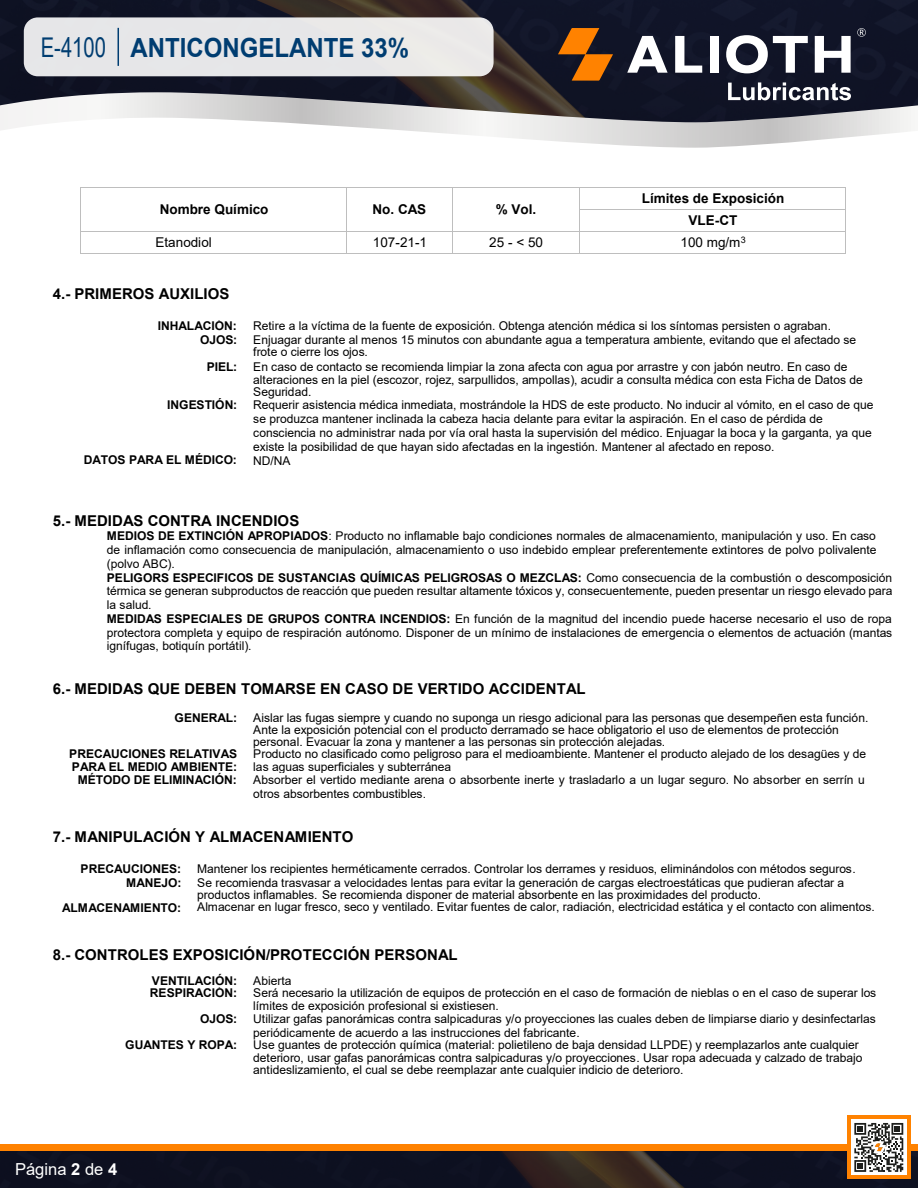
<style>
.page{position:relative;width:918px;height:1188px;background:#fff}
.page>*{position:absolute;margin:0;border:0;box-sizing:border-box;transform-origin:0 0}
.t1{font:700 26.4px "Arial";color:#003d71;scale:.91 1}
.t2{font:16.5px "Arial";color:#fff}
.t3{font:700 15px "Arial";color:#000}
.t4{font:700 13.5px/21.8px "Arial";color:#000;text-align:center}
.t5{font:13.5px "Arial";color:#000}
.t6{font:12px/13.8px "Arial";letter-spacing:-.005em;color:#000}
.t7{font:700 12px/12.5px "Arial";color:#000}
.s1{font-family:"Arial Narrow";font-weight:400;font-size:27.15px}
.s2{font-weight:700}
</style>
<div class="page">
<img style="left:0;top:1151px;width:918px;height:37px">
<div style="left:0;top:1144px;width:918px;height:7px;background:#ff8200"></div>
<div style="left:847px;top:1116px;width:64px;height:63px;background:#ff8200"></div>
<div style="left:851px;top:1120px;width:56px;height:55px;background:#fff"></div>
<svg style="left:854px;top:1123px;width:49px;height:49px"></svg>
<img style="left:0;top:0;width:918px;height:92px">
<div style="left:24px;top:17px;width:470px;height:59px;background:#e6e6e8;border-radius:14px"></div>
<svg style="left:558px;top:28px;width:55px;height:53px;background:#874a13"></svg>
<svg style="left:627px;top:36px;width:41px;height:37px"></svg>
<svg style="left:675px;top:36px;width:27px;height:37px"></svg>
<div style="left:710px;top:36px;width:9px;height:37px;background:#fff"></div>
<svg style="left:726px;top:35px;width:82px;height:38px"></svg>
<svg style="left:815px;top:36px;width:36px;height:37px"></svg>
<svg style="left:728px;top:82px;width:123px;height:10px"></svg>
<svg style="left:857px;top:28px;width:9px;height:9px"></svg>
<svg style="left:0;top:92px;width:918px;height:56px"></svg>
<hr style="left:118px;top:28px;width:1px;height:38px;background:#003d71">
<hr style="left:81px;top:187px;width:265px;height:1px;background:#bebebe">
<hr style="left:347px;top:187px;width:105px;height:1px;background:#bebebe">
<hr style="left:453px;top:187px;width:127px;height:1px;background:#bebebe">
<hr style="left:580px;top:187px;width:266px;height:1px;background:#bebebe">
<hr style="left:580px;top:209px;width:266px;height:1px;background:#bebebe">
<hr style="left:81px;top:231px;width:265px;height:1px;background:#bebebe">
<hr style="left:347px;top:231px;width:105px;height:1px;background:#bebebe">
<hr style="left:453px;top:231px;width:127px;height:1px;background:#bebebe">
<hr style="left:580px;top:231px;width:266px;height:1px;background:#bebebe">
<svg style="left:80px;top:187px;width:1px;height:67px"></svg>
<hr style="left:81px;top:253px;width:265px;height:1px;background:#bebebe">
<svg style="left:346px;top:187px;width:1px;height:67px"></svg>
<hr style="left:347px;top:253px;width:105px;height:1px;background:#bebebe">
<svg style="left:452px;top:187px;width:1px;height:67px"></svg>
<hr style="left:453px;top:253px;width:127px;height:1px;background:#bebebe">
<hr style="left:580px;top:253px;width:266px;height:1px;background:#bebebe">
<h1 class="t1" style="left:41px;top:29px;width:406px"><span class="s1">E-4100</span> ANTICONGELANTE 33%</h1>
<p class="t4" style="left:160px;top:199px;width:110px">Nombre Químico</p>
<p class="t4" style="left:372px;top:199px;width:55px">No. CAS</p>
<p class="t4" style="left:496px;top:199px;width:42px">% Vol.</p>
<p class="t4" style="left:642px;top:188px;width:144px">Límites de Exposición<br>VLE-CT</p>
<p class="t5" style="left:156px;top:233px;width:58px">Etanodiol</p>
<p class="t5" style="left:373px;top:233px;width:56px">107-21-1</p>
<p class="t5" style="left:489px;top:233px;width:55px">25-&lt;50</p>
<p class="t5" style="left:680px;top:233px;width:67px">100 mg/m<sup>3</sup></p>
<p class="t3" style="left:53px;top:283px;width:178px">4.- PRIMEROS AUXILIOS</p>
<p class="t7" style="left:158px;top:320px;width:81px">INHALACIÓN:</p>
<p class="t6" style="left:253px;top:319px;width:579px">Retire a la víctima de la fuente de exposición. Obtenga atención médica si los síntomas persisten o agraban.</p>
<p class="t7" style="left:200px;top:334px;width:39px">OJOS:</p>
<p class="t6" style="left:253px;top:333px;width:605px;line-height:12.5px">Enjuagar durante al menos 15 minutos con abundante agua a temperatura ambiente, evitando que el afectado se frote o cierre los ojos.</p>
<p class="t7" style="left:207px;top:361px;width:32px">PIEL:</p>
<p class="t6" style="left:253px;top:361px;width:611px;line-height:12.3px">En caso de contacto se recomienda limpiar la zona afecta con agua por arrastre y con jabón neutro. En caso de alteraciones en la piel (escozor, rojez, sarpullidos, ampollas), acudir a consulta médica con esta Ficha de Datos de<br>Seguridad.</p>
<p class="t7" style="left:167px;top:399px;width:72px">INGESTIÓN:</p>
<p class="t6" style="left:253px;top:398px;width:622px">Requerir asistencia médica inmediata, mostrándole la HDS de este producto. No inducir al vómito, en el caso de que se produzca mantener inclinada la cabeza hacia delante para evitar la aspiración. En el caso de pérdida de consciencia no administrar nada por vía oral hasta la supervisión del médico. Enjuagar la boca y la garganta, ya que existe la posibilidad de que hayan sido afectadas en la ingestión. Mantener al afectado en reposo.</p>
<p class="t7" style="left:84px;top:454px;width:155px">DATOS PARA EL MÉDICO:</p>
<p class="t6" style="left:253px;top:454px;width:39px">ND/NA</p>
<p class="t3" style="left:53px;top:510px;width:248px">5.- MEDIDAS CONTRA INCENDIOS</p>
<p class="t6" style="left:107px;top:529px;width:787px"><span class="s2">MEDIOS DE EXTINCIÓN APROPIADOS</span>: Producto no inflamable bajo condiciones normales de almacenamiento, manipulación y uso. En caso<br>de inflamación como consecuencia de manipulación, almacenamiento o uso indebido emplear preferentemente extintores de polvo polivalente (polvo ABC).<br><span class="s2">PELIGORS ESPECIFICOS DE SUSTANCIAS QUÍMICAS PELIGROSAS O MEZCLAS:</span> Como consecuencia de la combustión o descomposición térmica se generan subproductos de reacción que pueden resultar altamente tóxicos y, consecuentemente, pueden presentar un riesgo elevado para la salud.<br><span class="s2">MEDIDAS ESPECIALES DE GRUPOS CONTRA INCENDIOS:</span> En función de la magnitud del incendio puede hacerse necesario el uso de ropa protectora completa y equipo de respiración autónomo. Disponer de un mínimo de instalaciones de emergencia o elementos de actuación (mantas ignífugas, botiquín portátil).</p>
<p class="t3" style="left:53px;top:679px;width:534px">6.- MEDIDAS QUE DEBEN TOMARSE EN CASO DE VERTIDO ACCIDENTAL</p>
<p class="t7" style="left:175px;top:712px;width:64px">GENERAL:</p>
<p class="t6" style="left:253px;top:712px;width:617px;line-height:12px">Aislar las fugas siempre y cuando no suponga un riesgo adicional para las personas que desempeñen esta función.<br>Ante la exposición potencial con el producto derramado se hace obligatorio el uso de elementos de protección personal. Evacuar la zona y mantener a las personas sin protección alejadas.</p>
<p class="t7" style="left:69px;top:748px;width:170px">PRECAUCIONES RELATIVAS<br>PARA EL MEDIO AMBIENTE:</p>
<p class="t6" style="left:253px;top:748px;width:614px;line-height:12.5px">Producto no clasificado como peligroso para el medioambiente. Mantener el producto alejado de los desagües y de las aguas superficiales y subterránea</p>
<p class="t7" style="left:78px;top:773px;width:161px">MÉTODO DE ELIMINACIÓN:</p>
<p class="t6" style="left:253px;top:773px;width:613px">Absorber el vertido mediante arena o absorbente inerte y trasladarlo a un lugar seguro. No absorber en serrín u otros absorbentes combustibles.</p>
<p class="t3" style="left:53px;top:826px;width:302px">7.- MANIPULACIÓN Y ALMACENAMIENTO</p>
<p class="t7" style="left:81px;top:863px;width:102px">PRECAUCIONES:</p>
<p class="t6" style="left:197px;top:862px;width:660px">Mantener los recipientes herméticamente cerrados. Controlar los derrames y residuos, eliminándolos con métodos seguros.</p>
<p class="t7" style="left:126px;top:876px;width:57px">MANEJO:</p>
<p class="t6" style="left:197px;top:876px;width:648px;line-height:12.5px">Se recomienda trasvasar a velocidades lentas para evitar la generación de cargas electroestáticas que pudieran afectar a productos inflamables. Se recomienda disponer de material absorbente en las proximidades del producto.</p>
<p class="t7" style="left:62px;top:902px;width:121px">ALMACENAMIENTO:</p>
<p class="t6" style="left:197px;top:900px;width:679px">Almacenar en lugar fresco, seco y ventilado. Evitar fuentes de calor, radiación, electricidad estática y el contacto con alimentos.</p>
<p class="t3" style="left:53px;top:944px;width:406px">8.- CONTROLES EXPOSICIÓN/PROTECCIÓN PERSONAL</p>
<p class="t7" style="left:152px;top:975px;width:87px">VENTILACIÓN:</p>
<p class="t6" style="left:253px;top:974px;width:40px">Abierta</p>
<p class="t7" style="left:150px;top:987px;width:89px">RESPIRACIÓN:</p>
<p class="t6" style="left:253px;top:987px;width:625px;line-height:12.3px">Será necesario la utilización de equipos de protección en el caso de formación de nieblas o en el caso de superar los límites de exposición profesional si existiesen.</p>
<p class="t7" style="left:200px;top:1013px;width:39px">OJOS:</p>
<p class="t6" style="left:253px;top:1012px;width:624px">Utilizar gafas panorámicas contra salpicaduras y/o proyecciones las cuales deben de limpiarse diario y desinfectarlas periódicamente de acuerdo a las instrucciones del fabricante.</p>
<p class="t7" style="left:125px;top:1039px;width:113px">GUANTES Y ROPA:</p>
<p class="t6" style="left:253px;top:1039px;width:611px;line-height:12.1px">Use guantes de protección química (material: polietileno de baja densidad LLPDE) y reemplazarlos ante cualquier deterioro, usar gafas panorámicas contra salpicaduras y/o proyecciones. Usar ropa adecuada y calzado de trabajo antideslizamiento, el cual se debe reemplazar ante cualquier indicio de deterioro.</p>
<h2 class="t2" style="left:15px;top:1157px;width:104px">Página <span class="s2">2</span> de <span class="s2">4</span></h2>
</div>
